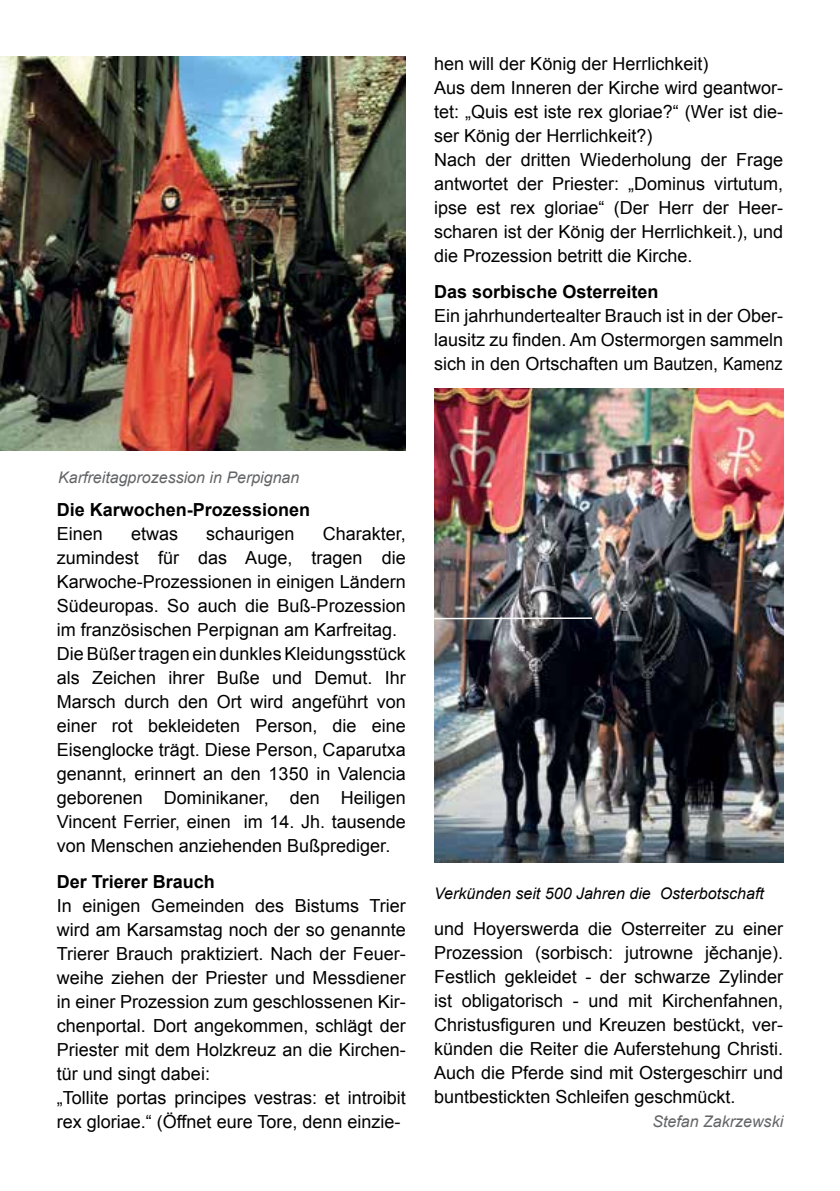
<style>
.page{position:relative;width:840px;height:1191px;background:#fff}
.page>*{position:absolute;margin:0;border:0;box-sizing:border-box;transform-origin:0 0}
.t1{font:18px/24px "Arial";color:#000}
.t2{font:700 18px "Arial";color:#000}
.t3{font:italic 16px "Arial";color:#636466}
.t4{font:italic 16px "Arial";color:#000}
</style>
<div class="page">
<img style="left:434px;top:388px;width:348px;height:474px">
<svg style="left:434px;top:616px;width:159px;height:4px"></svg>
<img style="left:0;top:57px;width:405px;height:394px">
<p class="t1" style="left:434px;top:52px;width:350px">hen will der König der Herrlichkeit)<br>Aus dem Inneren der Kirche wird geantwor&shy;tet: „Quis est iste rex gloriae?“ (Wer ist die&shy;ser König der Herrlichkeit?)<br>Nach der dritten Wiederholung der Frage antwortet der Priester: „Dominus virtutum, ipse est rex gloriae“ (Der Herr der Heer&shy;scharen ist der König der Herrlichkeit.), und die Prozession betritt die Kirche.</p>
<p class="t2" style="left:434px;top:279px;width:226px">Das sorbische Osterreiten</p>
<p class="t1" style="left:434px;top:303px;width:350px;text-align:justify">Ein jahrhundertealter Brauch ist in der Ober&shy;lausitz zu finden. Am Ostermorgen sammeln sich in den Ortschaften um Bautzen, Kamenz</p>
<p class="t3" style="left:58px;top:467px;width:242px">Karfreitagprozession in Perpignan</p>
<p class="t2" style="left:57px;top:498px;width:255px">Die Karwochen-Prozessionen</p>
<p class="t1" style="left:57px;top:522px;width:48px">Einen</p>
<p class="t1" style="left:131px;top:522px;width:49px">etwas</p>
<p class="t1" style="left:206px;top:522px;width:90px">schaurigen</p>
<p class="t1" style="left:57px;top:522px;width:350px;text-indent:266px">Charakter, zumindest für das Auge, tragen die Karwoche-Prozessionen in einigen Ländern Südeuropas. So auch die Buß-Prozession im französischen Perpignan am Karfreitag.<br>Die Büßer tragen ein dunkles Kleidungsstück als Zeichen ihrer Buße und Demut. Ihr Marsch durch den Ort wird angeführt von einer rot bekleideten Person, die eine Eisenglocke trägt. Diese Person, Caparutxa genannt, erinnert an den 1350 in Valencia geborenen Dominikaner, den Heiligen Vincent Ferrier, einen im 14. Jh. tausende von Menschen anziehenden Bußprediger.</p>
<p class="t2" style="left:57px;top:870px;width:160px">Der Trierer Brauch</p>
<p class="t1" style="left:57px;top:894px;width:350px">In einigen Gemeinden des Bistums Trier wird am Karsamstag noch der so genannte Trierer Brauch praktiziert. Nach der Feuer&shy;weihe ziehen der Priester und Messdiener in einer Prozession zum geschlossenen Kir&shy;chenportal. Dort angekommen, schlägt der Priester mit dem Holzkreuz an die Kirchen&shy;tür und singt dabei:<br>„Tollite portas principes vestras: et introibit rex gloriae.“ (Öffnet eure Tore, denn einzie-</p>
<p class="t4" style="left:434px;top:883px;width:331px">Verkünden seit 500 Jahren die Osterbotschaft</p>
<p class="t1" style="left:434px;top:916px;width:350px;text-align:justify">und Hoyerswerda die Osterreiter zu einer Prozession (sorbisch: jutrowne jěchanje).<br>Festlich gekleidet - der schwarze Zylinder ist obligatorisch - und mit Kirchenfahnen, Christusfiguren und Kreuzen bestückt, ver&shy;künden die Reiter die Auferstehung Christi.<br>Auch die Pferde sind mit Ostergeschirr und buntbestickten Schleifen geschmückt.</p>
<p class="t3" style="left:652px;top:1110px;width:132px">Stefan Zakrzewski</p>
</div>
